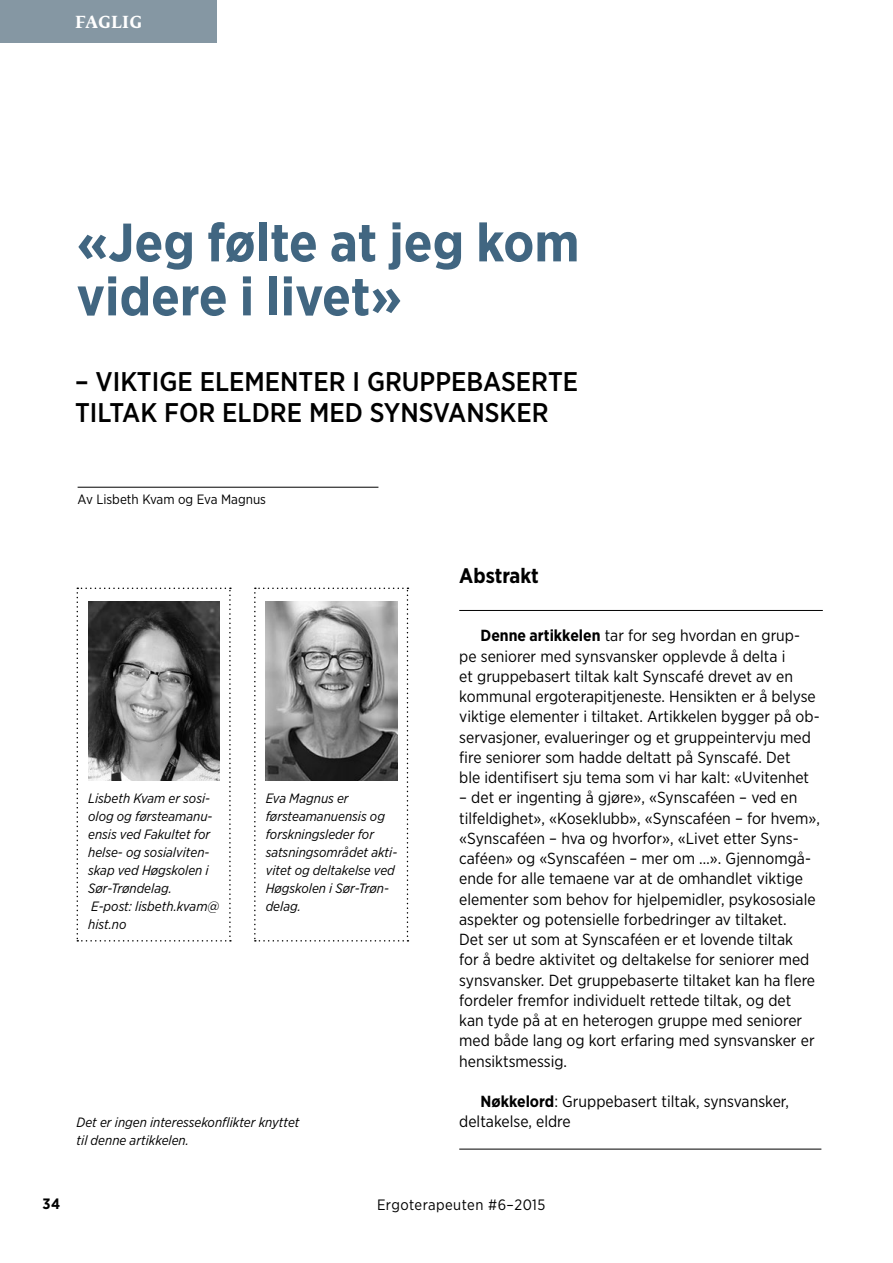
<style>
.page{position:relative;width:893px;height:1263px;background:#fff}
.page>*{position:absolute;margin:0;border:0;box-sizing:border-box;transform-origin:0 0}
.t1{font:700 54px/54px "Gotham Narrow";color:#416681}
.t2{font:500 27px/31.5px "Gotham Narrow";color:#000}
.t3{font:700 21px "Gotham Narrow";color:#000}
.t4{font:700 16.5px "Fedra Serif B Std";letter-spacing:.035em;color:#fff}
.t5{font:16.05px/20.2px "Gotham Narrow";color:#000}
.t6{font:15px "Gotham Narrow";letter-spacing:.03em;color:#000}
.t7{font:700 15px "Gotham Narrow";color:#000}
.t8{font:italic 13.5px/18px "Gotham Narrow";color:#000}
.t9{font:13.5px "Gotham Narrow";color:#000}
.s1{font-weight:700}
</style>
<div class="page">
<hr style="left:459px;top:1149px;width:362px;height:1px;background:#000">
<hr style="left:459px;top:610px;width:364px;height:1px;background:#000">
<hr style="left:78px;top:487px;width:300px;height:1px;background:#000">
<div style="left:0;top:0;width:217px;height:43px;background:#8597a3"></div>
<svg style="left:77px;top:587px;width:154px;height:354px"></svg>
<svg style="left:254px;top:587px;width:154px;height:354px"></svg>
<img style="left:88px;top:602px;width:132px;height:178px">
<img style="left:266px;top:602px;width:131px;height:178px">
<p class="t4" style="left:75px;top:10px;width:68px">FAGLIG</p>
<h1 class="t1" style="left:77px;top:215px;width:505px">«Jeg følte at jeg kom videre i livet»</h1>
<h2 class="t2" style="left:75px;top:365px;width:505px">– VIKTIGE ELEMENTER I GRUPPEBASERTE<br>TILTAK FOR ELDRE MED SYNSVANSKER</h2>
<p class="t9" style="left:78px;top:491px;width:190px">Av Lisbeth Kvam og Eva Magnus</p>
<p class="t8" style="left:88px;top:789px;width:133px">Lisbeth Kvam er sosi&shy;olog og førsteamanu&shy;ensis ved Fakultet for helse- og sosialviten&shy;skap ved Høgskolen i<br>Sør-Trøndelag.<br>E-post: lisbeth.kvam@ hist.no</p>
<p class="t8" style="left:266px;top:789px;width:133px">Eva Magnus er førsteamanuensis og forskningsleder for satsningsområdet akti&shy;vitet og deltakelse ved<br>Høgskolen i Sør-Trøn&shy;delag.</p>
<p class="t8" style="left:77px;top:1113px;width:224px">Det er ingen interessekonflikter knyttet til denne artikkelen.</p>
<h3 class="t3" style="left:459px;top:563px;width:81px">Abstrakt</h3>
<p class="t5" style="left:459px;top:625px;width:362px;text-indent:21px"><span class="s1">Denne artikkelen</span> tar for seg hvordan en grup&shy;pe seniorer med synsvansker opplevde å delta i<br>et gruppebasert tiltak kalt Synscafé drevet av en kommunal ergoterapitjeneste. Hensikten er å belyse viktige elementer i tiltaket. Artikkelen bygger på ob&shy;servasjoner, evalueringer og et gruppeintervju med fire seniorer som hadde deltatt på Synscafé. Det<br>ble identifisert sju tema som vi har kalt: «Uvitenhet</p>
<p class="t5" style="left:459px;top:787px;width:362px">– det er ingenting å gjøre», «Synscaféen – ved en tilfeldighet», «Koseklubb», «Synscaféen – for hvem», «Synscaféen – hva og hvorfor», «Livet etter Syns&shy;caféen» og «Synscaféen – mer om …». Gjennomgå&shy;ende for alle temaene var at de omhandlet viktige elementer som behov for hjelpemidler, psykososiale aspekter og potensielle forbedringer av tiltaket.<br>Det ser ut som at Synscaféen er et lovende tiltak<br>for å bedre aktivitet og deltakelse for seniorer med synsvansker. Det gruppebaserte tiltaket kan ha flere fordeler fremfor individuelt rettede tiltak, og det<br>kan tyde på at en heterogen gruppe med seniorer med både lang og kort erfaring med synsvansker er hensiktsmessig.</p>
<p class="t5" style="left:459px;top:1091px;width:331px;text-indent:21px"><span class="s1">Nøkkelord</span>: Gruppebasert tiltak, synsvansker, deltakelse, eldre</p>
<p class="t7" style="left:43px;top:1194px;width:19px">34</p>
<p class="t6" style="left:377px;top:1196px;width:170px">Ergoterapeuten #6–2015</p>
</div>
